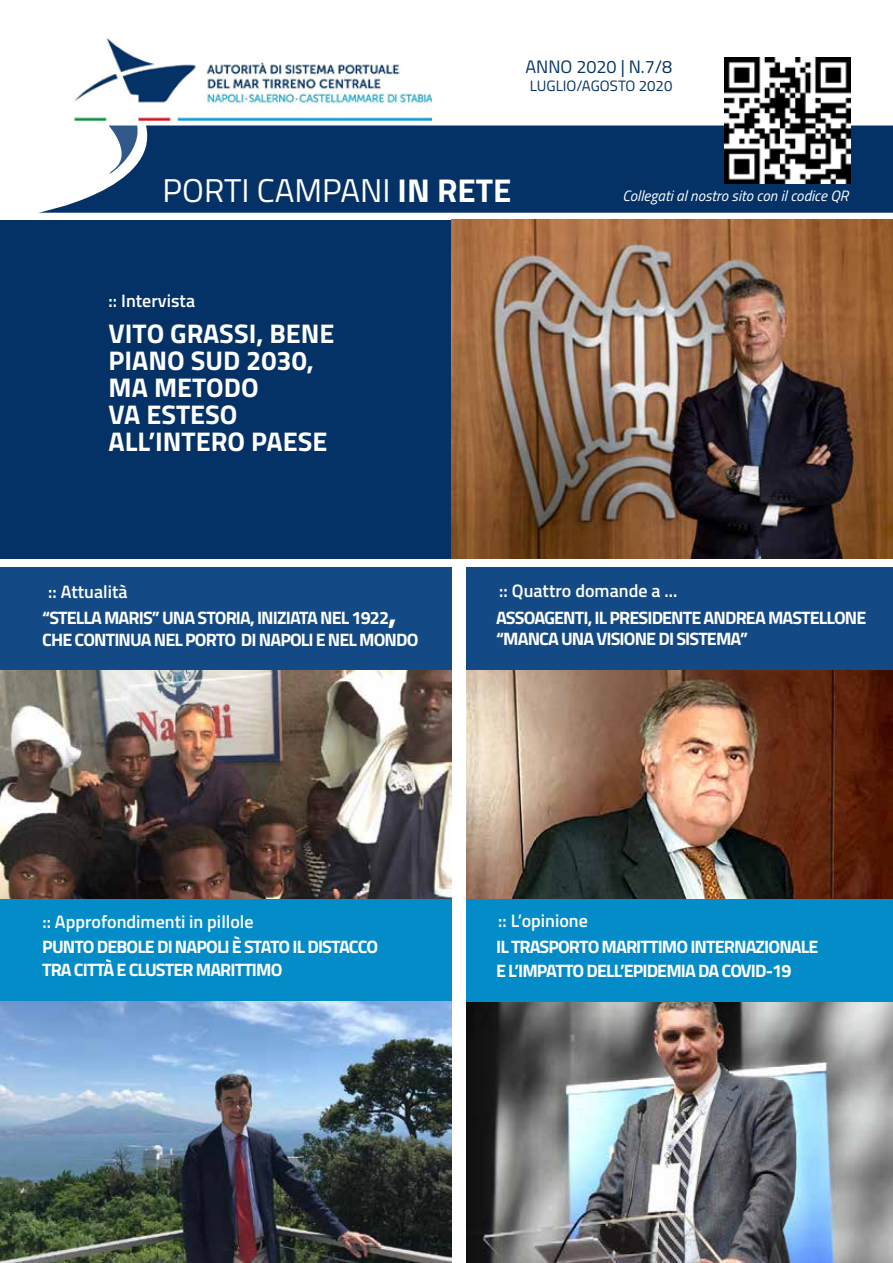
<style>
.page{position:relative;width:893px;height:1263px;background:#fff}
.page>*{position:absolute;margin:0;border:0;box-sizing:border-box;transform-origin:0 0}
.t1{font:33px "Titillium";color:#fff}
.t2{font:700 27px/27px "Titillium";color:#fff}
.t3{font:700 18px/22.5px "Titillium";letter-spacing:-.05em;color:#fff}
.t4{font:600 18px "Titillium";color:#fff}
.t5{font:18px "Titillium";color:#043266}
.t6{font:italic 15px "Titillium";color:#fff}
.t7{font:15px "Titillium";color:#043266}
.s1{font-weight:700}
.s2{font-size:33px}
</style>
<div class="page">
<img style="left:466px;top:1002px;width:427px;height:260px">
<img style="left:466px;top:669px;width:427px;height:230px">
<img style="left:0;top:669px;width:451px;height:230px">
<div style="left:466px;top:567px;width:427px;height:102px;background:#134a86"></div>
<div style="left:466px;top:899px;width:427px;height:103px;background:#048cc8"></div>
<div style="left:0;top:567px;width:451px;height:102px;background:#134a86"></div>
<div style="left:0;top:899px;width:451px;height:103px;background:#048cc8"></div>
<div style="left:0;top:220px;width:451px;height:338px;background:#043266"></div>
<img style="left:74px;top:38px;width:358px;height:83px">
<svg style="left:38px;top:126px;width:855px;height:87px;background:#184272"></svg>
<svg style="left:95px;top:126px;width:48px;height:59px"></svg>
<img style="left:724px;top:57px;width:127px;height:127px">
<img style="left:451px;top:220px;width:442px;height:338px">
<img style="left:0;top:1002px;width:451px;height:260px">
<p class="t5" style="left:525px;top:53px;width:148px">ANNO 2020 | N.7/8</p>
<p class="t7" style="left:530px;top:75px;width:144px">LUGLIO/AGOSTO 2020</p>
<h1 class="t1" style="left:163px;top:166px;width:350px">PORTI CAMPANI <span class="s1">IN RETE</span></h1>
<p class="t6" style="left:622px;top:185px;width:228px">Collegati al nostro sito con il codice QR</p>
<p class="t4" style="left:109px;top:287px;width:88px">:: Intervista</p>
<h2 class="t2" style="left:109px;top:318px;width:227px">VITO GRASSI, BENE<br>PIANO SUD 2030,<br>MA METODO<br>VA ESTESO<br>ALL’INTERO PAESE</h2>
<p class="t4" style="left:48px;top:578px;width:81px">:: Attualità</p>
<p class="t3" style="left:42px;top:605px;width:378px">“STELLA MARIS” UNA STORIA, INIZIATA NEL 1922<span class="s2">,<br></span>CHE CONTINUA NEL PORTO DI NAPOLI E NEL MONDO</p>
<p class="t4" style="left:499px;top:577px;width:180px">:: Quattro domande a ...</p>
<p class="t3" style="left:496px;top:606px;width:372px;line-height:21.6px">ASSOAGENTI, IL PRESIDENTE ANDREA MASTELLONE “MANCA UNA VISIONE DI SISTEMA”</p>
<p class="t4" style="left:43px;top:908px;width:213px">:: Approfondimenti in pillole</p>
<p class="t4" style="left:498px;top:907px;width:91px">:: L’opinione</p>
<p class="t3" style="left:42px;top:935px;width:337px">PUNTO DEBOLE DI NAPOLI È STATO IL DISTACCO<br>TRA CITTÀ E CLUSTER MARITTIMO</p>
<p class="t3" style="left:496px;top:933px;width:324px;line-height:24px">IL TRASPORTO MARITTIMO INTERNAZIONALE<br>E L’IMPATTO DELL’EPIDEMIA DA COVID-19</p>
</div>
